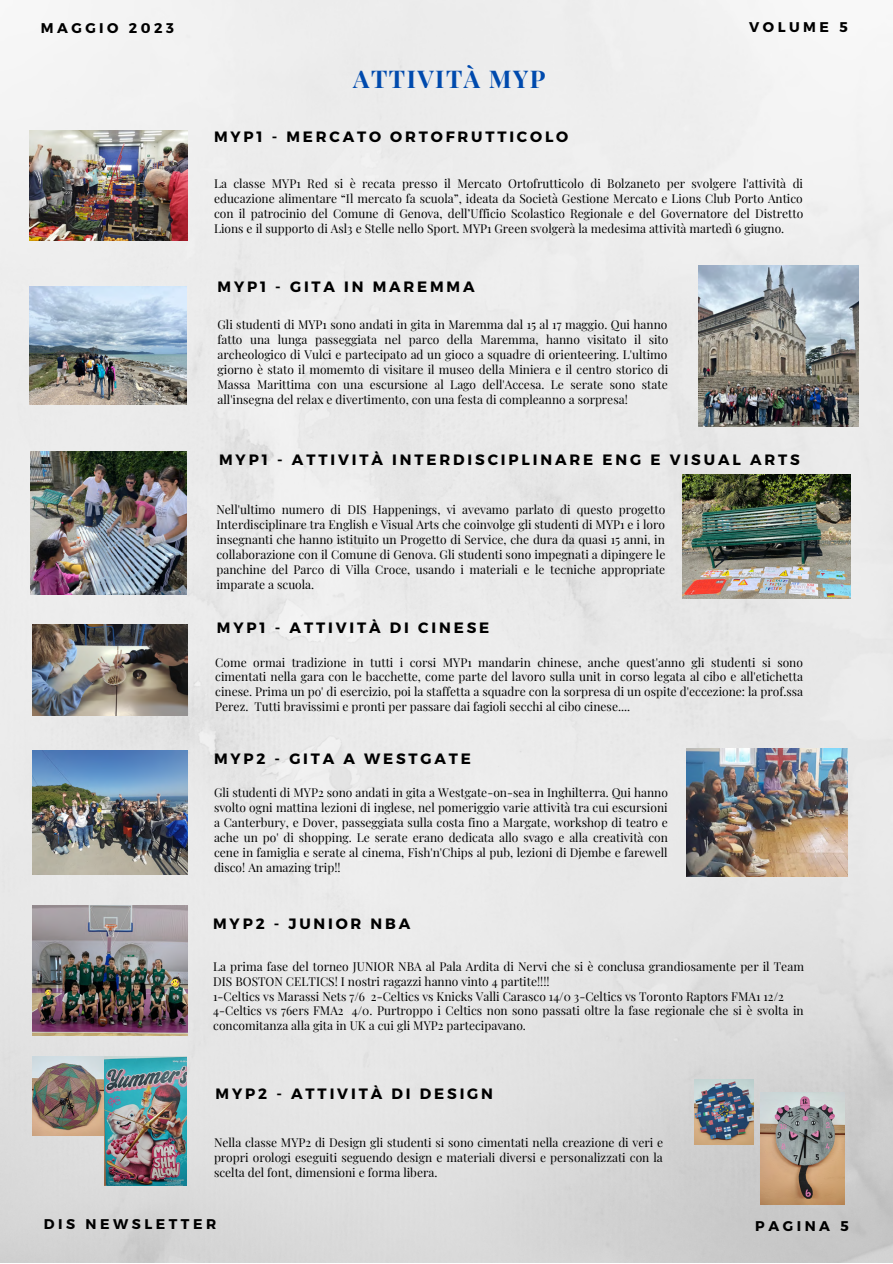
<style>
.page{position:relative;width:893px;height:1264px;background:#fff}
.page>*{position:absolute;margin:0;border:0;box-sizing:border-box;transform-origin:0 0}
.t1{font:700 24.45px "Playfair Display";letter-spacing:.06em;color:#004aad}
.t2{font:700 15px "Montserrat";letter-spacing:.19em;color:#000}
.t3{font:700 14.1px "Montserrat";letter-spacing:.25em;color:#000}
.t4{font:12px/15px "Playfair Display";color:#000;text-align:justify}
</style>
<div class="page">
<img style="left:0;top:0;width:892px;height:1262px">
<img style="left:30px;top:131px;width:157px;height:110px">
<img style="left:33px;top:905px;width:154px;height:130px">
<svg style="left:71px;top:155px;width:18px;height:18px"></svg>
<svg style="left:73px;top:157px;width:15px;height:16px"></svg>
<svg style="left:30px;top:151px;width:23px;height:23px"></svg>
<svg style="left:27px;top:155px;width:23px;height:23px"></svg>
<img style="left:29px;top:286px;width:158px;height:118px">
<img style="left:698px;top:265px;width:160px;height:161px">
<img style="left:686px;top:748px;width:161px;height:128px">
<img style="left:33px;top:750px;width:154px;height:124px">
<svg style="left:97px;top:808px;width:4px;height:4px"></svg>
<svg style="left:171px;top:978px;width:8px;height:8px"></svg>
<img style="left:30px;top:451px;width:157px;height:143px">
<img style="left:682px;top:474px;width:168px;height:124px">
<img style="left:33px;top:1056px;width:72px;height:79px">
<img style="left:105px;top:1056px;width:82px;height:129px">
<img style="left:694px;top:1079px;width:59px;height:64px">
<img style="left:760px;top:1092px;width:84px;height:112px">
<img style="left:33px;top:624px;width:154px;height:91px">
<svg style="left:45px;top:989px;width:6px;height:6px"></svg>
<p class="t3" style="left:41px;top:18px;width:135px">MAGGIO 2023</p>
<p class="t3" style="left:749px;top:17px;width:100px">VOLUME 5</p>
<p class="t1" style="left:353px;top:62px;width:194px">ATTIVITÀ MYP</p>
<p class="t2" style="left:214px;top:127px;width:356px">MYP1 - MERCATO ORTOFRUTTICOLO</p>
<p class="t4" style="left:214px;top:176px;width:590px">La classe MYP1 Red si è recata presso il Mercato Ortofrutticolo di Bolzaneto per svolgere l'attività di educazione alimentare “Il mercato fa scuola”, ideata da Società Gestione Mercato e Lions Club Porto Antico con il patrocinio del Comune di Genova, dell’Ufficio Scolastico Regionale e del Governatore del Distretto Lions e il supporto di Asl3 e Stelle nello Sport. MYP1 Green svolgerà la medesima attività martedì 6 giugno.</p>
<p class="t2" style="left:217px;top:277px;width:258px">MYP1 - GITA IN MAREMMA</p>
<p class="t4" style="left:217px;top:316px;width:452px">Gli studenti di MYP1 sono andati in gita in Maremma dal 15 al 17 maggio. Qui hanno fatto una lunga passeggiata nel parco della Maremma, hanno visitato il sito archeologico di Vulci e partecipato ad un gioco a squadre di orienteering. L'ultimo giorno è stato il momemto di visitare il museo della Miniera e il centro storico di Massa Marittima con una escursione al Lago dell'Accesa. Le serate sono state all'insegna del relax e divertimento, con una festa di compleanno a sorpresa!</p>
<p class="t2" style="left:219px;top:450px;width:582px">MYP1 - ATTIVITÀ INTERDISCIPLINARE ENG E VISUAL ARTS</p>
<p class="t4" style="left:216px;top:502px;width:450px">Nell'ultimo numero di DIS Happenings, vi avevamo parlato di questo progetto Interdisciplinare tra English e Visual Arts che coinvolge gli studenti di MYP1 e i loro insegnanti che hanno istituito un Progetto di Service, che dura da quasi 15 anni, in collaborazione con il Comune di Genova. Gli studenti sono impegnati a dipingere le panchine del Parco di Villa Croce, usando i materiali e le tecniche appropriate imparate a scuola.</p>
<p class="t2" style="left:217px;top:617px;width:274px">MYP1 - ATTIVITÀ DI CINESE</p>
<p class="t4" style="left:215px;top:654px;width:589px;line-height:14.5px">Come ormai tradizione in tutti i corsi MYP1 mandarin chinese, anche quest'anno gli studenti si sono cimentati nella gara con le bacchette, come parte del lavoro sulla unit in corso legata al cibo e all'etichetta cinese. Prima un po' di esercizio, poi la staffetta a squadre con la sorpresa di un ospite d'eccezione: la prof.ssa Perez. Tutti bravissimi e pronti per passare dai fagioli secchi al cibo cinese....</p>
<p class="t2" style="left:214px;top:749px;width:258px">MYP2 - GITA A WESTGATE</p>
<p class="t4" style="left:214px;top:784px;width:455px">Gli studenti di MYP2 sono andati in gita a Westgate-on-sea in Inghilterra. Qui hanno svolto ogni mattina lezioni di inglese, nel pomeriggio varie attività tra cui escursioni a Canterbury, e Dover, passeggiata sulla costa fino a Margate, workshop di teatro e ache un po' di shopping. Le serate erano dedicata allo svago e alla creatività con cene in famiglia e serate al cinema, Fish'n'Chips al pub, lezioni di Djembe e farewell disco! An amazing trip!!</p>
<p class="t2" style="left:213px;top:914px;width:198px">MYP2 - JUNIOR NBA</p>
<p class="t4" style="left:213px;top:959px;width:592px;line-height:14.5px">La prima fase del torneo JUNIOR NBA al Pala Ardita di Nervi che si è conclusa grandiosamente per il Team<br>DIS BOSTON CELTICS! I nostri ragazzi hanno vinto 4 partite!!!!</p>
<p class="t4" style="left:213px;top:988px;width:572px">1-Celtics vs Marassi Nets 7/6 2-Celtics vs Knicks Valli Carasco 14/0 3-Celtics vs Toronto Raptors FMA1 12/2</p>
<p class="t4" style="left:213px;top:1002px;width:592px;line-height:14.5px">4-Celtics vs 76ers FMA2 4/0. Purtroppo i Celtics non sono passati oltre la fase regionale che si è svolta in concomitanza alla gita in UK a cui gli MYP2 partecipavano.</p>
<p class="t2" style="left:215px;top:1083px;width:279px">MYP2 - ATTIVITÀ DI DESIGN</p>
<p class="t4" style="left:214px;top:1135px;width:450px;line-height:14.5px">Nella classe MYP2 di Design gli studenti si sono cimentati nella creazione di veri e propri orologi eseguiti seguendo design e materiali diversi e personalizzati con la scelta del font, dimensioni e forma libera.</p>
<p class="t3" style="left:44px;top:1214px;width:174px">DIS NEWSLETTER</p>
<p class="t3" style="left:755px;top:1216px;width:95px">PAGINA 5</p>
</div>
